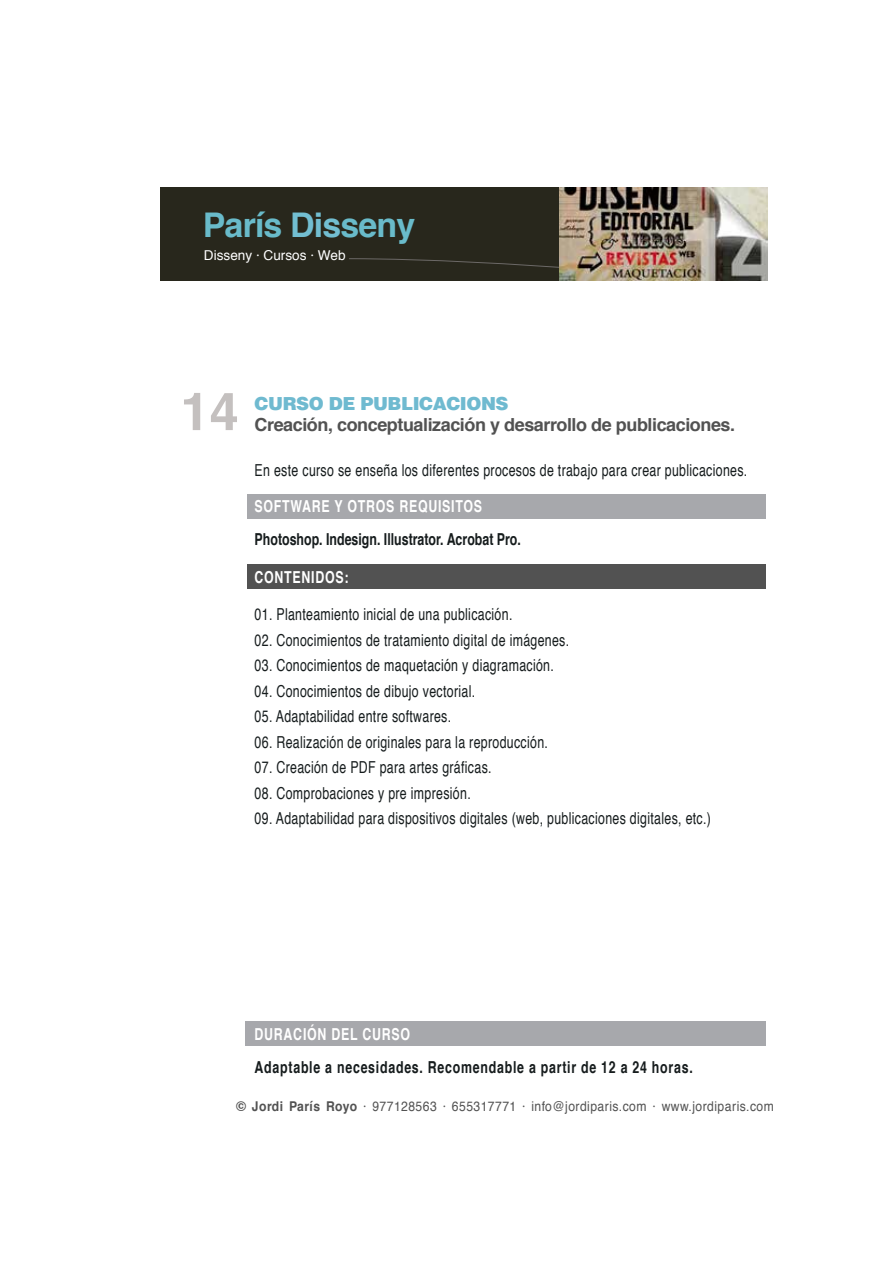
<style>
.page{position:relative;width:893px;height:1263px;background:#fff}
.page>*{position:absolute;margin:0;border:0;box-sizing:border-box;transform-origin:0 0}
.t1{font:700 52.5px "Helvetica";color:#c4c0bf}
.t2{font:700 34.05px "Helvetica";letter-spacing:-.025em;color:#69bbca}
.t3{font:700 18px "Helvetica";letter-spacing:-.025em;color:#525252}
.t4{font:900 18px "Helvetica";letter-spacing:-.025em;color:#6fbad0}
.t5{font:16.5px "Helvetica";letter-spacing:.025em;color:#161c1d;scale:.75 1}
.t6{font:700 16.5px "Helvetica";letter-spacing:.06em;color:#161c1d;scale:.75 1}
.t7{font:700 16.5px "Helvetica";letter-spacing:.06em;color:#fff;scale:.75 1}
.t8{font:700 16.5px "Helvetica";color:#161c1d;scale:.75 1}
.t9{font:13.65px "Helvetica";color:#fff}
.t10{font:13.5px "Helvetica";letter-spacing:.035em;color:#525252;scale:.9 1}
.s1{color:#72bed1}
.s2{font-weight:700}
</style>
<div class="page">
<div style="left:247px;top:494px;width:518px;height:24px;background:#a7a8ac"></div>
<div style="left:247px;top:564px;width:518px;height:25px;background:#525252"></div>
<div style="left:245px;top:1021px;width:521px;height:25px;background:#a7a8ac"></div>
<div style="left:160px;top:187px;width:607px;height:93px;background:#28271c"></div>
<svg style="left:348px;top:258px;width:419px;height:23px"></svg>
<img style="left:559px;top:187px;width:209px;height:93px">
<h2 class="t2" style="left:203px;top:197px;width:214px">París <span class="s1">Dis</span>seny</h2>
<p class="t9" style="left:204px;top:245px;width:143px">Disseny · Cursos · Web</p>
<h1 class="t1" style="left:180px;top:369px;width:60px">14</h1>
<p class="t4" style="left:255px;top:392px;width:255px">CURSO DE PUBLICACIONS</p>
<p class="t3" style="left:255px;top:410px;width:482px">Creación, conceptualización y desarrollo de publicaciones.</p>
<p class="t5" style="left:255px;top:457px;width:658px">En este curso se enseña los diferentes procesos de trabajo para crear publicaciones.</p>
<p class="t7" style="left:254px;top:493px;width:305px">SOFTWARE Y OTROS REQUISITOS</p>
<p class="t8" style="left:255px;top:526px;width:357px">Photoshop. Indesign. Illustrator. Acrobat Pro.</p>
<p class="t7" style="left:254px;top:564px;width:127px">CONTENIDOS:</p>
<p class="t5" style="left:255px;top:602px;width:345px">01. Planteamiento inicial de una publicación.</p>
<p class="t5" style="left:255px;top:627px;width:421px">02. Conocimientos de tratamiento digital de imágenes.</p>
<p class="t5" style="left:255px;top:653px;width:401px">03. Conocimientos de maquetación y diagramación.</p>
<p class="t5" style="left:255px;top:678px;width:296px">04. Conocimientos de dibujo vectorial.</p>
<p class="t5" style="left:255px;top:704px;width:264px">05. Adaptabilidad entre softwares.</p>
<p class="t5" style="left:255px;top:729px;width:393px">06. Realización de originales para la reproducción.</p>
<p class="t5" style="left:255px;top:755px;width:317px">07. Creación de PDF para artes gráficas.</p>
<p class="t5" style="left:255px;top:780px;width:290px">08. Comprobaciones y pre impresión.</p>
<p class="t5" style="left:255px;top:806px;width:610px">09. Adaptabilidad para dispositivos digitales (web, publicaciones digitales, etc.)</p>
<p class="t7" style="left:255px;top:1021px;width:209px">DURACIÓN DEL CURSO</p>
<p class="t6" style="left:255px;top:1054px;width:586px">Adaptable a necesidades. Recomendable a partir de 12 a 24 horas.</p>
<p class="t10" style="left:236px;top:1095px;width:599px"><span class="s2">© Jordi París Royo</span> · 977128563 · 655317771 · info@jordiparis.com · www.jordiparis.com</p>
</div>
